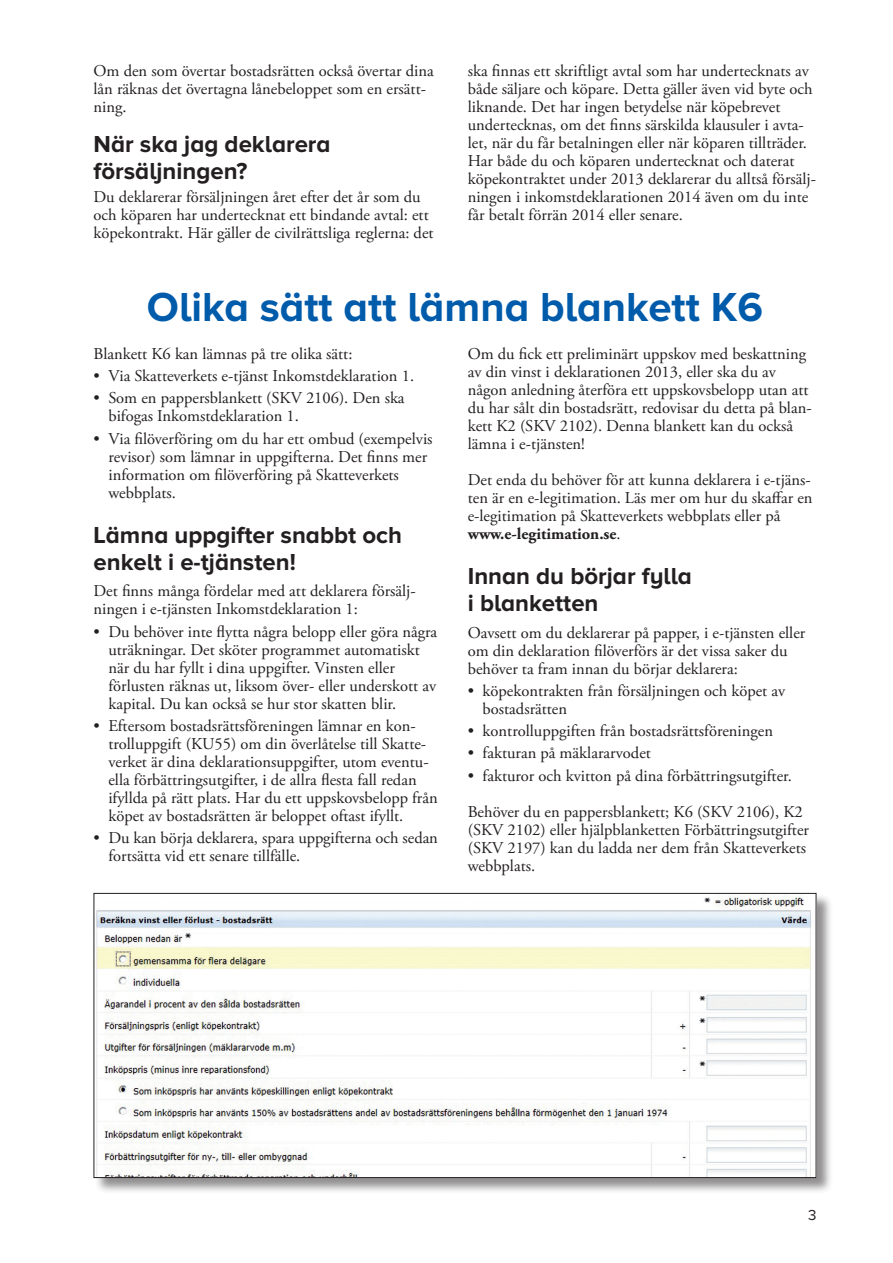
<style>
.page{position:relative;width:893px;height:1263px;background:#fff}
.page>*{position:absolute;margin:0;border:0;box-sizing:border-box;transform-origin:0 0}
.t1{font:700 42px "Proxima Nova";color:#015bab}
.t2{font:700 24px/27px "Proxima Nova";color:#231f20}
.t3{font:16.5px/18px "Adobe Garamond Pro";color:#231f20}
.t4{font:15px "Proxima Nova";color:#231f20}
.s1{font-weight:700}
</style>
<div class="page">
<div style="left:94px;top:893px;width:739px;height:301px;background:#231f20;opacity:.5"></div>
<img style="left:96px;top:895px;width:718px;height:281px">
<p class="t3" style="left:94px;top:62px;width:342px">Om den som övertar bostadsrätten också övertar dina lån räknas det övertagna lånebeloppet som en ersätt&shy;ning.</p>
<h2 class="t2" style="left:94px;top:131px;width:239px">När ska jag deklarera försäljningen?</h2>
<p class="t3" style="left:94px;top:188px;width:342px">Du deklarerar försäljningen året efter det år som du och köparen har undertecknat ett bindande avtal: ett köpekontrakt. Här gäller de civilrättsliga reglerna: det</p>
<p class="t3" style="left:468px;top:62px;width:350px">ska finnas ett skriftligt avtal som har undertecknats av både säljare och köpare. Detta gäller även vid byte och liknande. Det har ingen betydelse när köpebrevet undertecknas, om det finns särskilda klausuler i avta&shy;let, när du får betalningen eller när köparen tillträder.<br>Har både du och köparen undertecknat och daterat köpekontraktet under 2013 deklarerar du alltså försälj&shy;ningen i inkomstdeklarationen 2014 även om du inte får betalt förrän 2014 eller senare.</p>
<h1 class="t1" style="left:147px;top:287px;width:618px">Olika sätt att lämna blankett K6</h1>
<p class="t3" style="left:94px;top:345px;width:260px">Blankett K6 kan lämnas på tre olika sätt:</p>
<p class="t3" style="left:94px;top:368px;width:322px">• Via Skatteverkets e-tjänst Inkomstdeklaration 1.</p>
<p class="t3" style="left:108px;top:390px;width:298px;text-indent:-15px">• Som en pappersblankett (SKV 2106). Den ska bifogas Inkomstdeklaration 1.</p>
<p class="t3" style="left:108px;top:430px;width:326px;text-indent:-15px">• Via filöverföring om du har ett ombud (exempelvis revisor) som lämnar in uppgifterna. Det finns mer information om filöverföring på Skatteverkets webbplats.</p>
<h2 class="t2" style="left:94px;top:522px;width:310px">Lämna uppgifter snabbt och enkelt i e-tjänsten!</h2>
<p class="t3" style="left:94px;top:583px;width:324px">Det finns många fördelar med att deklarera försälj&shy;ningen i e-tjänsten Inkomstdeklaration 1:</p>
<p class="t3" style="left:108px;top:623px;width:330px;text-indent:-15px">• Du behöver inte flytta några belopp eller göra några uträkningar. Det sköter programmet automatiskt när du har fyllt i dina uppgifter. Vinsten eller förlusten räknas ut, liksom över- eller underskott av kapital. Du kan också se hur stor skatten blir.</p>
<p class="t3" style="left:108px;top:717px;width:331px;text-indent:-15px">• Eftersom bostadsrättsföreningen lämnar en kon&shy;trolluppgift (KU55) om din överlåtelse till Skatte&shy;verket är dina deklarationsuppgifter, utom eventu&shy;ella förbättringsutgifter, i de allra flesta fall redan ifyllda på rätt plats. Har du ett uppskovsbelopp från köpet av bostadsrätten är beloppet oftast ifyllt.</p>
<p class="t3" style="left:108px;top:829px;width:331px;text-indent:-15px">• Du kan börja deklarera, spara uppgifterna och sedan fortsätta vid ett senare tillfälle.</p>
<p class="t3" style="left:468px;top:345px;width:345px">Om du fick ett preliminärt uppskov med beskattning av din vinst i deklarationen 2013, eller ska du av någon anledning återföra ett uppskovsbelopp utan att du har sålt din bostadsrätt, redovisar du detta på blan&shy;kett K2 (SKV 2102). Denna blankett kan du också lämna i e-tjänsten!</p>
<p class="t3" style="left:468px;top:471px;width:346px">Det enda du behöver för att kunna deklarera i e-tjäns&shy;ten är en e-legitimation. Läs mer om hur du skaffar en e-legitimation på Skatteverkets webbplats eller på <span class="s1">www.e-legitimation.se</span>.</p>
<h2 class="t2" style="left:468px;top:563px;width:226px">Innan du börjar fylla i blanketten</h2>
<p class="t3" style="left:468px;top:624px;width:339px">Oavsett om du deklarerar på papper, i e-tjänsten eller om din deklaration filöverförs är det vissa saker du behöver ta fram innan du börjar deklarera:</p>
<p class="t3" style="left:483px;top:682px;width:304px;text-indent:-15px">• köpekontrakten från försäljningen och köpet av bostadsrätten</p>
<p class="t3" style="left:468px;top:722px;width:307px">• kontrolluppgiften från bostadsrättsföreningen</p>
<p class="t3" style="left:468px;top:745px;width:185px">• fakturan på mäklararvodet</p>
<p class="t3" style="left:468px;top:758px;width:336px;line-height:36px">• fakturor och kvitton på dina förbättringsutgifter.<br>Behöver du en pappersblankett; K6 (SKV 2106), K2</p>
<p class="t3" style="left:468px;top:821px;width:343px">(SKV 2102) eller hjälpblanketten Förbättringsutgifter (SKV 2197) kan du ladda ner dem från Skatteverkets webbplats.</p>
<p class="t4" style="left:808px;top:1208px;width:10px">3</p>
</div>
